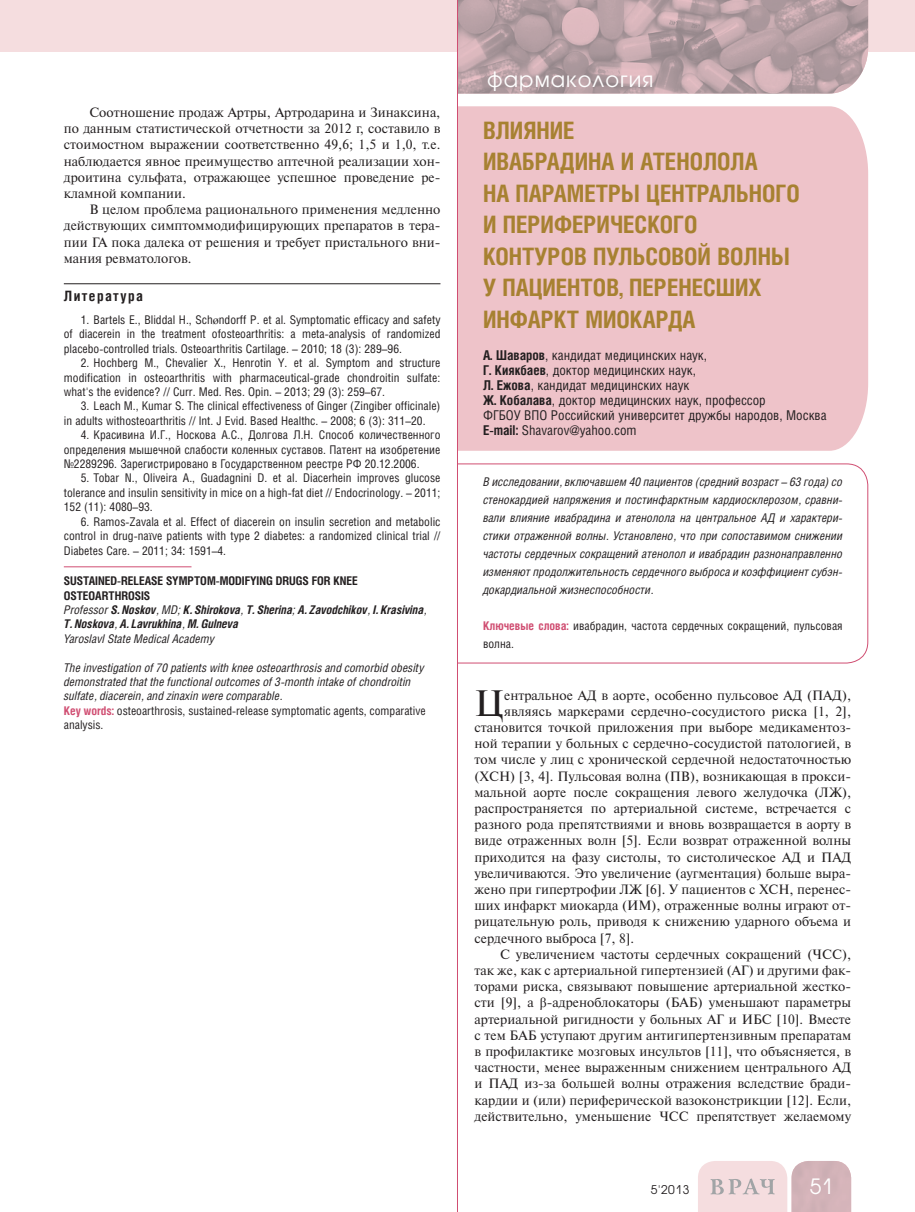
<style>
.page{position:relative;width:915px;height:1212px;background:#fff}
.page>*{position:absolute;margin:0;border:0;box-sizing:border-box;transform-origin:0 0}
.t1{font:36.6px "Newton C";color:#231f20}
.t2{font:700 24px/31.5px "Helios Cond";color:#a78131}
.t3{font:21px "Avant Garde Gothic C";letter-spacing:.05em;color:#fff}
.t4{font:700 14.25px "Helios Cond";letter-spacing:.1em;color:#231f20}
.t5{font:13.5px/16.2px "Newton C";color:#231f20;text-align:justify}
.t6{font:13.5px/15px "Helios Cond";color:#231f20}
.t7{font:12px/14.4px "Helios Cond";color:#231f20;text-align:justify}
.t8{font:italic 12px/18px "Helios Cond";color:#231f20}
.t9{font:italic 700 12px/14.4px "Helios Cond";color:#231f20}
.t10{font:12px "Avant Garde Gothic C";color:#231f20}
.s1{font-family:"Times New Roman"}
.s2{font-style:normal}
.s3{font-weight:400}
.s4{font-weight:700;font-style:normal;color:#d04e72}
.s5{font-weight:700}
.s6{font-weight:700;color:#d04e72}
</style>
<div class="page">
<div style="left:0;top:0;width:914px;height:51px;background:#f5dddf"></div>
<svg style="left:698px;top:1161px;width:152px;height:51px;background:#e4cccf"></svg>
<hr style="left:64px;top:283px;width:376px;height:1px;background:#231f20">
<hr style="left:64px;top:566px;width:127px;height:1px;background:#d04e72">
<svg style="left:458px;top:0;width:371px;height:94px;background:#b9a1a6"></svg>
<img style="left:829px;top:0;width:38px;height:94px">
<div style="left:458px;top:106px;width:409px;height:345px;background:#eec3c9"></div>
<svg style="left:458px;top:463px;width:410px;height:201px"></svg>
<hr style="left:457px;top:0;width:1px;height:1212px;background:#d04e72">
<p class="t5" style="left:64px;top:106px;width:378px;text-indent:26px">Соотношение продаж Артры, Артродарина и Зинаксина, по данным статистической отчетности за 2012 г, составило в стоимостном выражении соответственно 49,6; 1,5 и 1,0, т.е. наблюдается явное преимущество аптечной реализации хон&shy;дроитина сульфата, отражающее успешное проведение ре&shy;кламной компании.</p>
<p class="t5" style="left:64px;top:203px;width:378px;text-indent:26px">В целом проблема рационального применения медленно действующих симптоммодифицирующих препаратов в тера&shy;пии ГА пока далека от решения и требует пристального вни&shy;мания ревматологов.</p>
<p class="t4" style="left:64px;top:290px;width:81px">Литература</p>
<p class="t7" style="left:64px;top:314px;width:378px;text-indent:17px">1. Bartels E., Bliddal H., Sch<span class="s1">ø</span>ndorff P. et al. Symptomatic efficacy and safety of diacerein in the treatment ofosteoarthritis: a meta-analysis of randomized placebo-controlled trials. Osteoarthritis Cartilage. – 2010; 18 (3): 289–96.</p>
<p class="t7" style="left:64px;top:357px;width:378px;text-indent:17px">2. Hochberg M., Chevalier X., Henrotin Y. et al. Symptom and structure modification in osteoarthritis with pharmaceutical-grade chondroitin sulfate: what's the evidence? // Curr. Med. Res. Opin. – 2013; 29 (3): 259–67.</p>
<p class="t7" style="left:64px;top:400px;width:378px;text-indent:17px">3. Leach M., Kumar S. The clinical effectiveness of Ginger (Zingiber officinale) in adults withosteoarthritis // Int. J Evid. Based Healthc. – 2008; 6 (3): 311–20.</p>
<p class="t7" style="left:64px;top:429px;width:378px;text-indent:17px">4. Красивина И.Г., Носкова А.С., Долгова Л.Н. Способ количественного определения мышечной слабости коленных суставов. Патент на изобретение №2289296. Зарегистрировано в Государственном реестре РФ 20.12.2006.</p>
<p class="t7" style="left:64px;top:472px;width:378px;text-indent:17px">5. Tobar N., Oliveira A., Guadagnini D. еt al. Diacerhein improves glucose tolerance and insulin sensitivity in mice on a high-fat diet // Endocrinology. – 2011; 152 (11): 4080–93.</p>
<p class="t7" style="left:64px;top:515px;width:378px;text-indent:17px">6. Ramos-Zavala et al. Effect of diacerein on insulin secretion and metabolic control in drug-na<span class="s1">ï</span>ve patients with type 2 diabetes: a randomized clinical trial // Diabetes Care. – 2011; 34: 1591–4.</p>
<p class="t9" style="left:64px;top:575px;width:364px"><span class="s2">SUSTAINED-RELEASE SYMPTOM-MODIFYING DRUGS FOR KNEE OSTEOARTHROSIS<br></span><span class="s3">Professor</span> S. Noskov<span class="s3">, MD;</span> K. Shirokova<span class="s3">,</span> T. Sherina<span class="s3">;</span> A. Zavodchikov<span class="s3">,</span> I. Krasivina<span class="s3">, </span>T. Noskova<span class="s3">,</span> A. Lavrukhina<span class="s3">,</span> M. Gulneva<br><span class="s3">Yaroslavl State Medical Academy</span></p>
<p class="t8" style="left:64px;top:661px;width:363px;line-height:14.4px">The investigation of 70 patients with knee osteoarthrosis and comorbid obesity demonstrated that the functional outcomes of 3-month intake of chondroitin sulfate, diacerein, and zinaxin were comparable.<br><span class="s4">Key words:</span> <span class="s2">osteoarthrosis, sustained-release symptomatic agents, comparative analysis.</span></p>
<h3 class="t3" style="left:487px;top:70px;width:168px">фармакология</h3>
<h2 class="t2" style="left:483px;top:117px;width:318px">ВЛИЯНИЕ<br>ИВАБРАДИНА И АТЕНОЛОЛА<br>НА ПАРАМЕТРЫ ЦЕНТРАЛЬНОГО<br>И ПЕРИФЕРИЧЕСКОГО<br>КОНТУРОВ ПУЛЬСОВОЙ ВОЛНЫ<br>У ПАЦИЕНТОВ, ПЕРЕНЕСШИХ<br>ИНФАРКТ МИОКАРДА</h2>
<p class="t6" style="left:483px;top:349px;width:345px"><span class="s5">А. Шаваров</span>, кандидат медицинских наук,<br><span class="s5">Г. Киякбаев</span>, доктор медицинских наук,<br><span class="s5">Л. Ежова</span>, кандидат медицинских наук<br><span class="s5">Ж. Кобалава</span>, доктор медицинских наук, профессор<br>ФГБОУ ВПО Российский университет дружбы народов, Москва <span class="s5">E-mail:</span> Shavarov@yahoo.com</p>
<p class="t8" style="left:483px;top:474px;width:361px;text-align:justify">В исследовании, включавшем 40 пациентов (средний возраст – 63 года) со стенокардией напряжения и постинфарктным кардиосклерозом, сравни&shy;вали влияние ивабрадина и атенолола на центральное АД и характери&shy;стики отраженной волны. Установлено, что при сопоставимом снижении частоты сердечных сокращений атенолол и ивабрадин разнонаправленно изменяют продолжительность сердечного выброса и коэффициент субэн&shy;докардиальной жизнеспособности.</p>
<p class="t7" style="left:483px;top:618px;width:361px;line-height:18px"><span class="s6">Ключевые слова:</span> ивабрадин, частота сердечных сокращений, пульсовая волна.</p>
<h1 class="t1" style="left:474px;top:690px;width:31px">Ц</h1>
<p class="t5" style="left:504px;top:688px;width:348px">ентральное АД в аорте, особенно пульсовое АД (ПАД),</p>
<p class="t5" style="left:504px;top:704px;width:348px">являясь маркерами сердечно-сосудистого риска [1, 2],</p>
<p class="t5" style="left:474px;top:721px;width:378px">становится точкой приложения при выборе медикаментоз-</p>
<p class="t5" style="left:474px;top:737px;width:378px">ной терапии у больных с сердечно-сосудистой патологией, в</p>
<p class="t5" style="left:474px;top:753px;width:378px">том числе у лиц с хронической сердечной недостаточностью</p>
<p class="t5" style="left:474px;top:769px;width:378px">(ХСН) [3, 4]. Пульсовая волна (ПВ), возникающая в прокси-</p>
<p class="t5" style="left:474px;top:785px;width:378px">мальной аорте после сокращения левого желудочка (ЛЖ),</p>
<p class="t5" style="left:474px;top:802px;width:378px">распространяется по артериальной системе, встречается с</p>
<p class="t5" style="left:474px;top:818px;width:378px">разного рода препятствиями и вновь возвращается в аорту в</p>
<p class="t5" style="left:474px;top:834px;width:378px">виде отраженных волн [5]. Если возврат отраженной волны</p>
<p class="t5" style="left:474px;top:850px;width:378px">приходится на фазу систолы, то систолическое АД и ПАД</p>
<p class="t5" style="left:474px;top:866px;width:378px">увеличиваются. Это увеличение (аугментация) больше выра-</p>
<p class="t5" style="left:474px;top:883px;width:378px">жено при гипертрофии ЛЖ [6]. У пациентов с ХСН, перенес-</p>
<p class="t5" style="left:474px;top:899px;width:378px">ших инфаркт миокарда (ИМ), отраженные волны играют от-</p>
<p class="t5" style="left:474px;top:915px;width:378px">рицательную роль, приводя к снижению ударного объема и</p>
<p class="t5" style="left:474px;top:931px;width:161px">сердечного выброса [7, 8].</p>
<p class="t5" style="left:500px;top:947px;width:352px">С увеличением частоты сердечных сокращений (ЧСС),</p>
<p class="t5" style="left:474px;top:964px;width:378px">так же, как с артериальной гипертензией (АГ) и другими фак-</p>
<p class="t5" style="left:474px;top:980px;width:378px">торами риска, связывают повышение артериальной жестко-</p>
<p class="t5" style="left:474px;top:996px;width:378px">сти [9], а <span class="s1">β</span>-адреноблокаторы (БАБ) уменьшают параметры</p>
<p class="t5" style="left:474px;top:1012px;width:378px">артериальной ригидности у больных АГ и ИБС [10]. Вместе</p>
<p class="t5" style="left:474px;top:1028px;width:378px">с тем БАБ уступают другим антигипертензивным препаратам</p>
<p class="t5" style="left:474px;top:1045px;width:378px">в профилактике мозговых инсультов [11], что объясняется, в</p>
<p class="t5" style="left:474px;top:1061px;width:378px">частности, менее выраженным снижением центрального АД</p>
<p class="t5" style="left:474px;top:1077px;width:378px">и ПАД из-за большей волны отражения вследствие бради-</p>
<p class="t5" style="left:474px;top:1093px;width:378px">кардии и (или) периферической вазоконстрикции [12]. Если,</p>
<p class="t5" style="left:474px;top:1109px;width:378px">действительно, уменьшение ЧСС препятствует желаемому</p>
<p class="t10" style="left:650px;top:1184px;width:40px">5'2013</p>
<h3 class="t3" style="left:809px;top:1177px;width:25px">51</h3>
</div>
